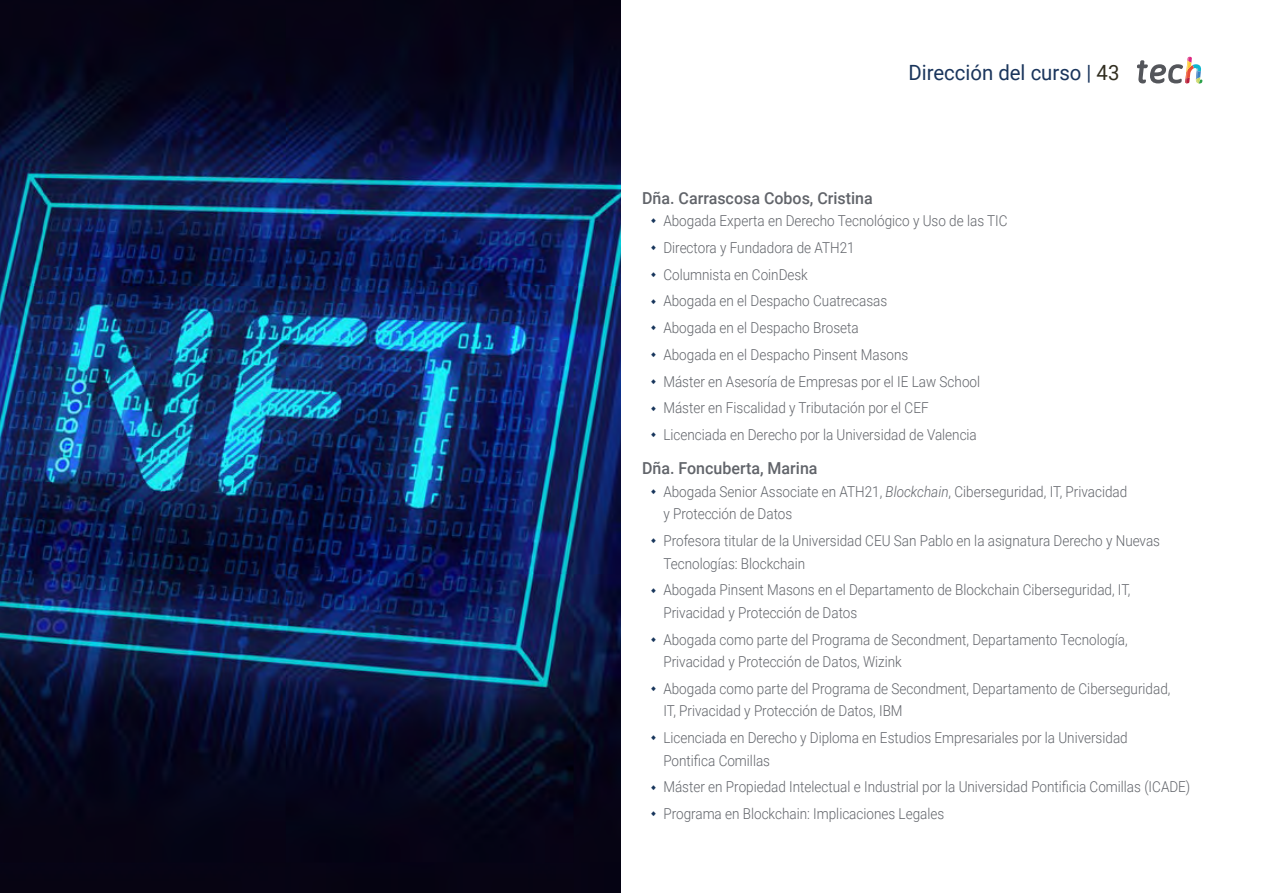
<style>
.page{position:relative;width:1263px;height:893px;background:#fff}
.page>*{position:absolute;margin:0;border:0;box-sizing:border-box;transform-origin:0 0}
.t1{font:21px "Roboto";color:#1a355c}
.t2{font:500 16.5px "Roboto";color:#61646a}
.t3{font:300 15px/26.7px "Roboto";color:#61646a;scale:.9 1}
.s1{color:#312e20}
.s2{font-style:italic}
</style>
<div class="page">
<svg style="left:1137px;top:57px;width:65px;height:27px"></svg>
<img style="left:0;top:0;width:621px;height:893px">
<h1 class="t1" style="left:908px;top:57px;width:213px">Dirección del curso | <span class="s1">43</span></h1>
<p class="t2" style="left:642px;top:186px;width:232px">Dña. Carrascosa Cobos, Cristina</p>
<p class="t3" style="left:663px;top:207px;width:384px">Abogada Experta en Derecho Tecnológico y Uso de las TIC Directora y Fundadora de ATH21<br>Columnista en CoinDesk<br>Abogada en el Despacho Cuatrecasas<br>Abogada en el Despacho Broseta<br>Abogada en el Despacho Pinsent Masons<br>Máster en Asesoría de Empresas por el IE Law School Máster en Fiscalidad y Tributación por el CEF<br>Licenciada en Derecho por la Universidad de Valencia</p>
<p class="t2" style="left:642px;top:457px;width:177px">Dña. Foncuberta, Marina</p>
<p class="t3" style="left:663px;top:480px;width:517px;line-height:22.5px">Abogada Senior Associate en ATH21, <span class="s2">Blockchain</span>, Ciberseguridad, IT, Privacidad y Protección de Datos</p>
<p class="t3" style="left:663px;top:529px;width:553px;line-height:22.5px">Profesora titular de la Universidad CEU San Pablo en la asignatura Derecho y Nuevas<br>Tecnologías: Blockchain</p>
<p class="t3" style="left:663px;top:578px;width:521px;line-height:22.5px">Abogada Pinsent Masons en el Departamento de Blockchain Ciberseguridad, IT,<br>Privacidad y Protección de Datos</p>
<p class="t3" style="left:663px;top:627px;width:517px;line-height:22.5px">Abogada como parte del Programa de Secondment, Departamento Tecnología,<br>Privacidad y Protección de Datos, Wizink</p>
<p class="t3" style="left:663px;top:677px;width:565px;line-height:22.5px">Abogada como parte del Programa de Secondment, Departamento de Ciberseguridad,<br>IT, Privacidad y Protección de Datos, IBM</p>
<p class="t3" style="left:663px;top:726px;width:517px;line-height:22.5px">Licenciada en Derecho y Diploma en Estudios Empresariales por la Universidad<br>Pontifica Comillas</p>
<p class="t3" style="left:663px;top:773px;width:587px">Máster en Propiedad Intelectual e Industrial por la Universidad Pontificia Comillas (ICADE)<br>Programa en Blockchain: Implicaciones Legales</p>
</div>
